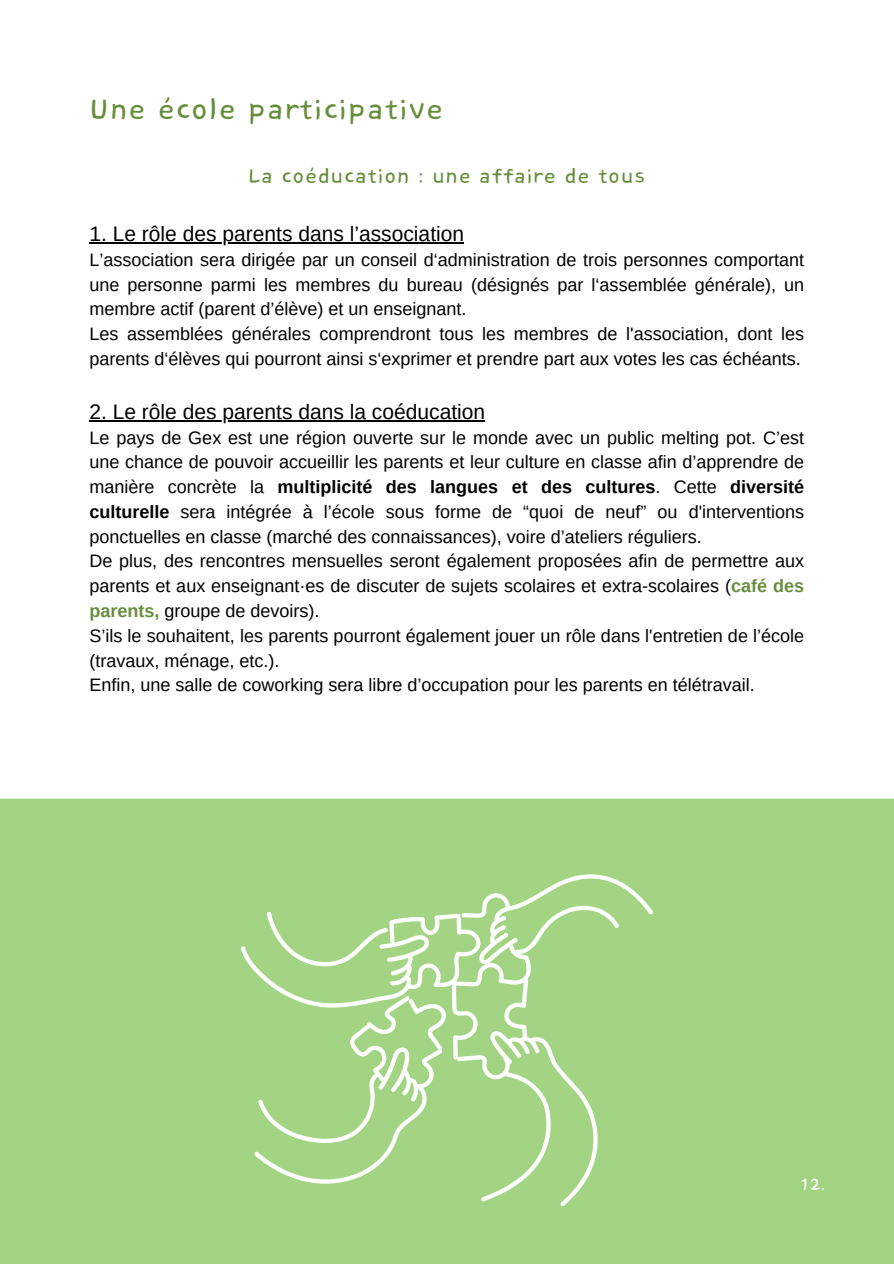
<style>
.page{position:relative;width:894px;height:1264px;background:#fff}
.page>*{position:absolute;margin:0;border:0;box-sizing:border-box;transform-origin:0 0}
.t1{font:36px "Core Bandi Face";color:#678e3c}
.t2{font:25.5px "Core Bandi Face";color:#678e3c}
.t3{font:21px "Arimo";color:#000}
.t4{font:21px "Core Bandi Face";color:#fff}
.t5{font:18px/24.8px "Arimo";color:#000}
.s1{font-weight:700}
.s2{font-weight:700;color:#678e3c}
</style>
<div class="page">
<div style="left:0;top:798px;width:893px;height:465px;background:#a2d483"></div>
<svg style="left:89px;top:242px;width:24px;height:1px"></svg>
<hr style="left:113px;top:242px;width:351px;height:1px;background:#000">
<svg style="left:89px;top:420px;width:24px;height:1px"></svg>
<hr style="left:113px;top:420px;width:372px;height:1px;background:#000">
<svg style="left:241px;top:874px;width:412px;height:332px"></svg>
<h1 class="t1" style="left:89px;top:90px;width:356px">Une école participative</h1>
<h2 class="t2" style="left:248px;top:162px;width:399px">La coéducation : une affaire de tous</h2>
<p class="t3" style="left:89px;top:222px;width:376px">1. Le rôle des parents dans l’association</p>
<p class="t5" style="left:89px;top:247px;width:716px">L’association sera dirigée par un conseil d‘administration de trois personnes comportant</p>
<p class="t5" style="left:89px;top:272px;width:716px">une personne parmi les membres du bureau (désignés par l‘assemblée générale), un membre actif (parent d’élève) et un enseignant.<br>Les assemblées générales comprendront tous les membres de l'association, dont les</p>
<p class="t5" style="left:89px;top:346px;width:712px">parents d‘élèves qui pourront ainsi s‘exprimer et prendre part aux votes les cas échéants.</p>
<p class="t3" style="left:89px;top:400px;width:397px">2. Le rôle des parents dans la coéducation</p>
<p class="t5" style="left:89px;top:425px;width:716px">Le pays de Gex est une région ouverte sur le monde avec un public melting pot. C’est</p>
<p class="t5" style="left:89px;top:450px;width:716px">une chance de pouvoir accueillir les parents et leur culture en classe afin d’apprendre de manière concrète la <span class="s1">multiplicité des langues et des cultures</span>. Cette <span class="s1">diversité culturelle</span> sera intégrée à l’école sous forme de “quoi de neuf” ou d'interventions ponctuelles en classe (marché des connaissances), voire d’ateliers réguliers.<br>De plus, des rencontres mensuelles seront également proposées afin de permettre aux</p>
<p class="t5" style="left:89px;top:573px;width:716px">parents et aux enseignant·es de discuter de sujets scolaires et extra-scolaires (<span class="s2">café des parents,</span> groupe de devoirs).<br>S’ils le souhaitent, les parents pourront également jouer un rôle dans l'entretien de l’école</p>
<p class="t5" style="left:89px;top:648px;width:666px">(travaux, ménage, etc.).<br>Enfin, une salle de coworking sera libre d’occupation pour les parents en télétravail.</p>
<h3 class="t4" style="left:799px;top:1173px;width:28px">12.</h3>
</div>
